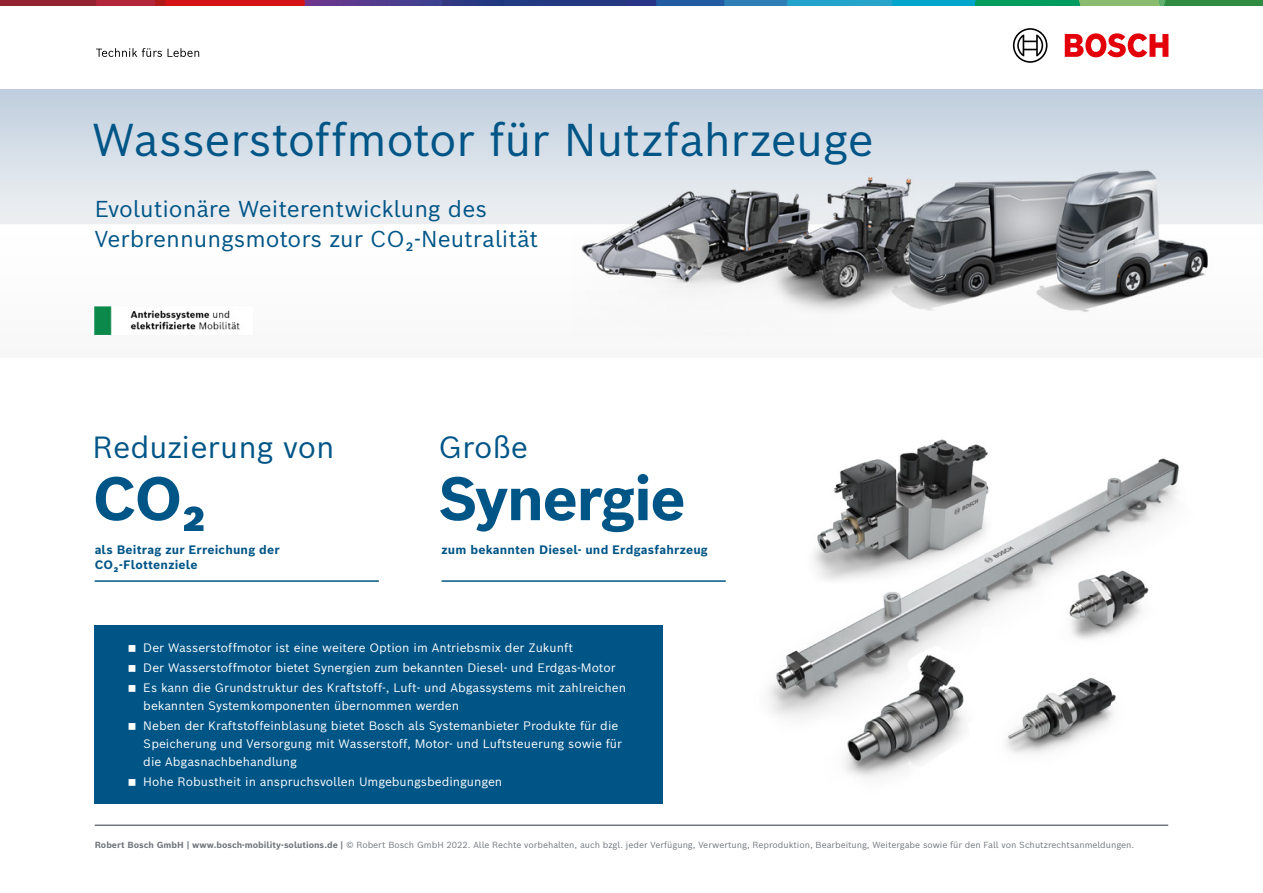
<style>
.page{position:relative;width:1263px;height:893px;background:#fff}
.page>*{position:absolute;margin:0;border:0;box-sizing:border-box;transform-origin:0 0}
.t1{font:700 60px "Bosch Sans";letter-spacing:-.03em;color:#005587}
.t2{font:45px "Bosch Sans";letter-spacing:-.01em;color:#005587}
.t3{font:30px "Bosch Sans";color:#005587}
.t4{font:22.5px/30px "Bosch Sans";color:#005587}
.t5{font:12px/20.1px "Bosch Sans";color:#fff}
.t6{font:700 12px/15.8px "Bosch Sans";letter-spacing:.015em;color:#005587}
.t7{font:8.7px "Bosch Sans";color:#71767c}
.s1{font-weight:700}
</style>
<div class="page">
<img style="left:0;top:89px;width:1263px;height:246px">
<img style="left:768px;top:439px;width:411px;height:339px">
<div style="left:95px;top:625px;width:568px;height:179px;background:#005587"></div>
<img style="left:95px;top:306px;width:158px;height:29px">
<hr style="left:95px;top:824px;width:1073px;height:2px;background:#71767c">
<hr style="left:95px;top:580px;width:284px;height:2px;background:#005587">
<hr style="left:442px;top:580px;width:284px;height:2px;background:#005587">
<svg style="left:0;top:0;width:1263px;height:6px;background:#4f5e72"></svg>
<svg style="left:1065px;top:33px;width:103px;height:24px"></svg>
<svg style="left:1013px;top:28px;width:34px;height:35px"></svg>
<svg style="left:96px;top:48px;width:66px;height:9px"></svg>
<svg style="left:168px;top:48px;width:31px;height:9px"></svg>
<h2 class="t2" style="left:92px;top:110px;width:783px">Wasserstoffmotor für Nutzfahrzeuge</h2>
<h3 class="t4" style="left:95px;top:193px;width:445px">Evolutionäre Weiterentwicklung des<br>Verbrennungsmotors zur CO2-Neutralität</h3>
<h3 class="t3" style="left:93px;top:426px;width:243px">Reduzierung von</h3>
<h1 class="t1" style="left:93px;top:458px;width:115px">CO2</h1>
<h3 class="t3" style="left:438px;top:426px;width:91px">Große</h3>
<h1 class="t1" style="left:438px;top:458px;width:249px">Synergie</h1>
<p class="t6" style="left:95px;top:541px;width:186px">als Beitrag zur Erreichung der<br>CO2-Flottenziele</p>
<p class="t6" style="left:442px;top:541px;width:268px">zum bekannten Diesel- und Erdgasfahrzeug</p>
<p class="t5" style="left:143px;top:637px;width:484px">Der Wasserstoffmotor ist eine weitere Option im Antriebsmix der Zukunft<br>Der Wasserstoffmotor bietet Synergien zum bekannten Diesel- und Erdgas-Motor<br>Es kann die Grundstruktur des Kraftstoff-, Luft- und Abgassystems mit zahlreichen</p>
<p class="t5" style="left:143px;top:695px;width:477px">bekannten Systemkomponenten übernommen werden<br>Neben der Kraftstoffeinblasung bietet Bosch als Systemanbieter Produkte für die</p>
<p class="t5" style="left:143px;top:734px;width:480px;line-height:17.9px">Speicherung und Versorgung mit Wasserstoff, Motor- und Luftsteuerung sowie für die Abgasnachbehandlung</p>
<p class="t5" style="left:143px;top:771px;width:361px">Hohe Robustheit in anspruchsvollen Umgebungsbedingungen</p>
<p class="t7" style="left:95px;top:839px;width:1041px"><span class="s1">Robert Bosch GmbH | www.bosch-mobility-solutions.de |</span> © Robert Bosch GmbH 2022. Alle Rechte vorbehalten, auch bzgl. jeder Verfügung, Verwertung, Reproduktion, Bearbeitung, Weitergabe sowie für den Fall von Schutzrechtsanmeldungen.</p>
</div>
